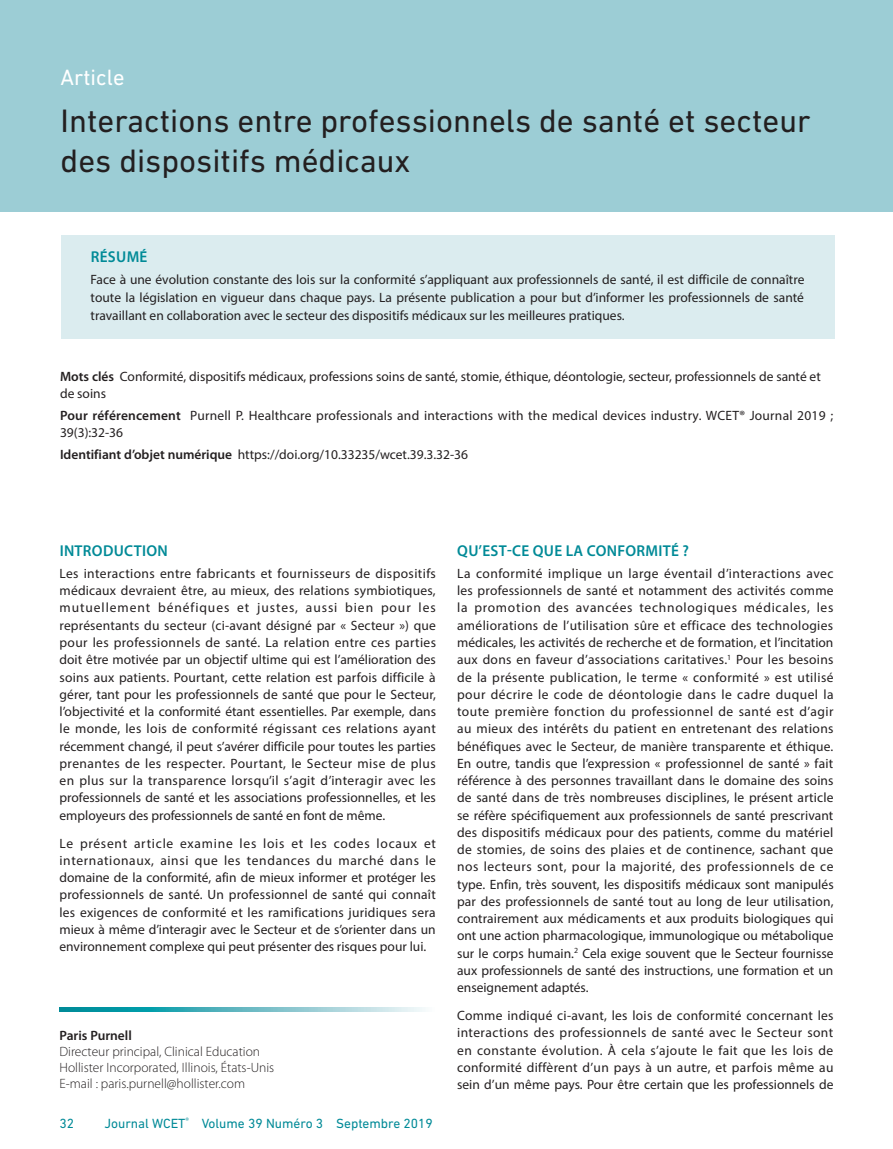
<style>
.page{position:relative;width:893px;height:1149px;background:#fff}
.page>*{position:absolute;margin:0;border:0;box-sizing:border-box;transform-origin:0 0}
._2019_WCET_Top_Title{font:33px/39.6px "DIN Next LT Pro";color:#231f20}
._2019_WCET_Top_Title-2{font:22.5px "DIN Next LT Pro";color:#fff}
._2019_WCET_Heading{font:600 15.75px "Myriad Pro";letter-spacing:.02em;color:#008a97}
._2019_WCET_Galley{font:13.5px/17.2px "Myriad Pro";color:#231f20;text-align:justify}
.WCET-Author_details{font:300 13.5px/16.2px "Myriad Pro";color:#231f20}
.t1{font:13.5px "DIN Next LT Pro";color:#008a97}
.WCET-Author{font:600 13.5px "Myriad Pro";color:#231f20}
.s1{font-weight:600}
</style>
<div class="page">
<div style="left:0;top:0;width:893px;height:212px;background:#9ccdd5"></div>
<div style="left:61px;top:235px;width:773px;height:103px;background:#dbecef"></div>
<svg style="left:60px;top:1007px;width:365px;height:4px"></svg>
<p class="_2019_WCET_Top_Title-2" style="left:61px;top:64px;width:65px">Article</p>
<p class="_2019_WCET_Top_Title" style="left:61px;top:101px;width:752px">Interactions entre professionnels de santé et secteur des dispositifs médicaux</p>
<p class="_2019_WCET_Heading" style="left:91px;top:247px;width:58px">RÉSUMÉ</p>
<p class="_2019_WCET_Galley" style="left:91px;top:270px;width:715px;line-height:18px">Face à une évolution constante des lois sur la conformité s’appliquant aux professionnels de santé, il est difficile de connaître toute la législation en vigueur dans chaque pays. La présente publication a pour but d’informer les professionnels de santé travaillant en collaboration avec le secteur des dispositifs médicaux sur les meilleures pratiques.</p>
<p class="_2019_WCET_Galley" style="left:60px;top:367px;width:762px"><span class="s1">Mots clés</span> Conformité, dispositifs médicaux, professions soins de santé, stomie, éthique, déontologie, secteur, professionnels de santé et de soins</p>
<p class="_2019_WCET_Galley" style="left:60px;top:406px;width:775px"><span class="s1">Pour référencement</span> Purnell P. Healthcare professionals and interactions with the medical devices industry. WCET® Journal 2019 ;<br>39(3):32-36</p>
<p class="_2019_WCET_Galley" style="left:60px;top:445px;width:409px"><span class="s1">Identifiant d’objet numérique</span> https://doi.org/10.33235/wcet.39.3.32-36</p>
<p class="_2019_WCET_Heading" style="left:60px;top:541px;width:110px">INTRODUCTION</p>
<p class="_2019_WCET_Galley" style="left:60px;top:564px;width:378px">Les interactions entre fabricants et fournisseurs de dispositifs médicaux devraient être, au mieux, des relations symbiotiques, mutuellement bénéfiques et justes, aussi bien pour les représentants du secteur (ci-avant désigné par « Secteur ») que pour les professionnels de santé. La relation entre ces parties doit être motivée par un objectif ultime qui est l’amélioration des soins aux patients. Pourtant, cette relation est parfois difficile à gérer, tant pour les professionnels de santé que pour le Secteur, l’objectivité et la conformité étant essentielles. Par exemple, dans le monde, les lois de conformité régissant ces relations ayant récemment changé, il peut s’avérer difficile pour toutes les parties prenantes de les respecter. Pourtant, le Secteur mise de plus en plus sur la transparence lorsqu’il s’agit d’interagir avec les professionnels de santé et les associations professionnelles, et les employeurs des professionnels de santé en font de même.</p>
<p class="_2019_WCET_Galley" style="left:60px;top:833px;width:378px">Le présent article examine les lois et les codes locaux et internationaux, ainsi que les tendances du marché dans le domaine de la conformité, afin de mieux informer et protéger les professionnels de santé. Un professionnel de santé qui connaît les exigences de conformité et les ramifications juridiques sera mieux à même d’interagir avec le Secteur et de s’orienter dans un environnement complexe qui peut présenter des risques pour lui.</p>
<p class="WCET-Author" style="left:60px;top:1026px;width:74px">Paris Purnell</p>
<p class="WCET-Author_details" style="left:60px;top:1042px;width:216px">Directeur principal, Clinical Education<br>Hollister Incorporated, Illinois, États-Unis</p>
<p class="WCET-Author_details" style="left:60px;top:1075px;width:187px">E-mail : paris.purnell@hollister.com</p>
<p class="t1" style="left:60px;top:1114px;width:16px">32</p>
<p class="t1" style="left:105px;top:1114px;width:330px">Journal WCET<sup>®</sup> Volume 39 Numéro 3 Septembre 2019</p>
<p class="_2019_WCET_Heading" style="left:457px;top:541px;width:233px">QU’EST-CE QUE LA CONFORMITÉ ?</p>
<p class="_2019_WCET_Galley" style="left:457px;top:564px;width:378px">La conformité implique un large éventail d’interactions avec les professionnels de santé et notamment des activités comme la promotion des avancées technologiques médicales, les améliorations de l’utilisation sûre et efficace des technologies médicales, les activités de recherche et de formation, et l’incitation aux dons en faveur d’associations caritatives.<sup>1</sup> Pour les besoins de la présente publication, le terme « conformité » est utilisé pour décrire le code de déontologie dans le cadre duquel la toute première fonction du professionnel de santé est d’agir au mieux des intérêts du patient en entretenant des relations bénéfiques avec le Secteur, de manière transparente et éthique.<br>En outre, tandis que l’expression « professionnel de santé » fait référence à des personnes travaillant dans le domaine des soins de santé dans de très nombreuses disciplines, le présent article se réfère spécifiquement aux professionnels de santé prescrivant des dispositifs médicaux pour des patients, comme du matériel de stomies, de soins des plaies et de continence, sachant que nos lecteurs sont, pour la majorité, des professionnels de ce type. Enfin, très souvent, les dispositifs médicaux sont manipulés par des professionnels de santé tout au long de leur utilisation, contrairement aux médicaments et aux produits biologiques qui ont une action pharmacologique, immunologique ou métabolique sur le corps humain.<sup>2</sup> Cela exige souvent que le Secteur fournisse aux professionnels de santé des instructions, une formation et un enseignement adaptés.</p>
<p class="_2019_WCET_Galley" style="left:457px;top:1006px;width:378px">Comme indiqué ci-avant, les lois de conformité concernant les interactions des professionnels de santé avec le Secteur sont en constante évolution. À cela s’ajoute le fait que les lois de conformité diffèrent d’un pays à un autre, et parfois même au sein d’un même pays. Pour être certain que les professionnels de</p>
</div>
